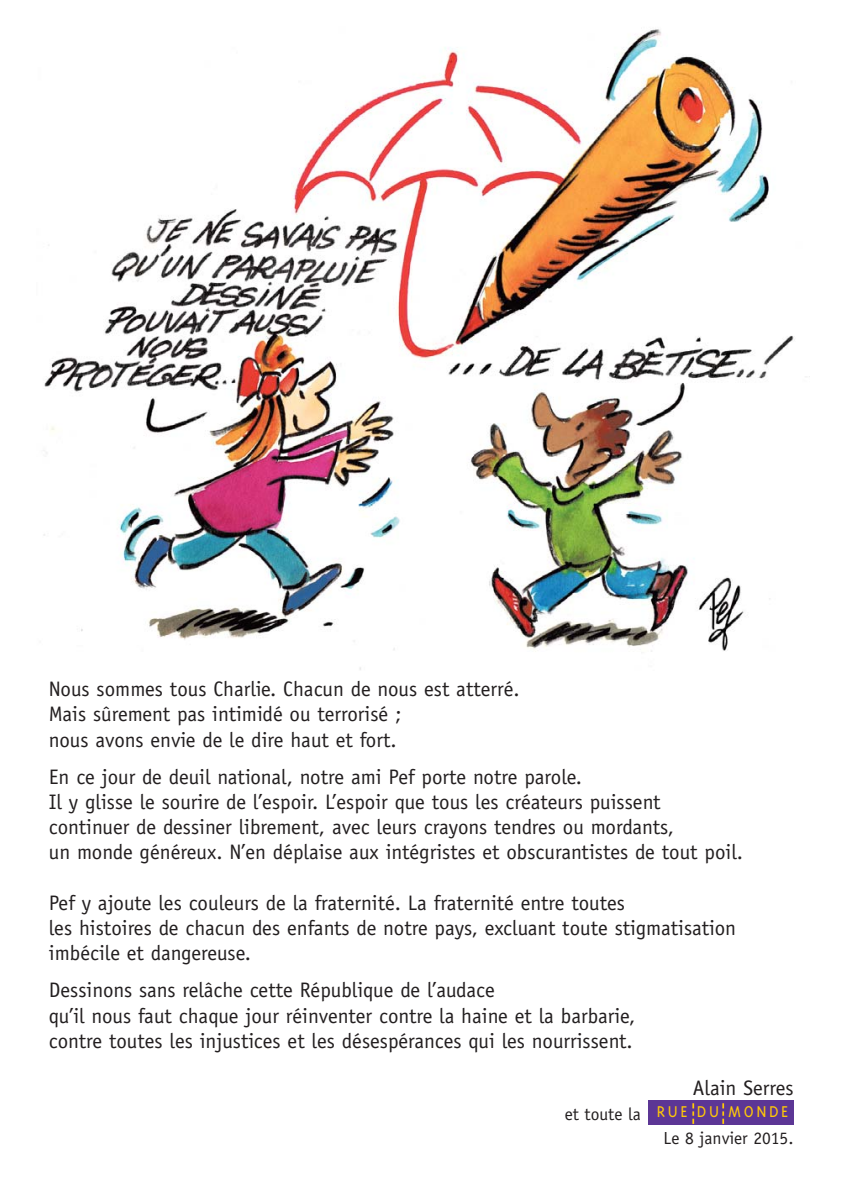
<style>
.page{position:relative;width:844px;height:1191px;background:#fff}
.page>*{position:absolute;margin:0;border:0;box-sizing:border-box;transform-origin:0 0}
.t1{font:21px/25.2px "Officina Sans";color:#231f20}
.t2{font:300 18.03px "Triplex";letter-spacing:.145em;color:#ffc907}
.t3{font:17.5px "Officina Sans";color:#231f20}
</style>
<div class="page">
<img style="left:44px;top:29px;width:751px;height:641px">
<div style="left:647px;top:1100px;width:145px;height:24px;background:#5c3695"></div>
<svg style="left:692px;top:1103px;width:2px;height:20px"></svg>
<svg style="left:722px;top:1103px;width:2px;height:20px"></svg>
<p class="t1" style="left:49px;top:678px;width:472px">Nous sommes tous Charlie. Chacun de nous est atterré.<br>Mais sûrement pas intimidé ou terrorisé ;<br>nous avons envie de le dire haut et fort.</p>
<p class="t1" style="left:49px;top:766px;width:695px">En ce jour de deuil national, notre ami Pef porte notre parole.<br>Il y glisse le sourire de l’espoir. L’espoir que tous les créateurs puissent continuer de dessiner librement, avec leurs crayons tendres ou mordants,<br>un monde généreux. N’en déplaise aux intégristes et obscurantistes de tout poil.</p>
<p class="t1" style="left:49px;top:892px;width:688px">Pef y ajoute les couleurs de la fraternité. La fraternité entre toutes<br>les histoires de chacun des enfants de notre pays, excluant toute stigmatisation imbécile et dangereuse.</p>
<p class="t1" style="left:49px;top:979px;width:587px">Dessinons sans relâche cette République de l’audace<br>qu’il nous faut chaque jour réinventer contre la haine et la barbarie, contre toutes les injustices et les désespérances qui les nourrissent.</p>
<p class="t1" style="left:692px;top:1077px;width:102px">Alain Serres</p>
<p class="t3" style="left:564px;top:1107px;width:78px">et toute la</p>
<p class="t3" style="left:663px;top:1131px;width:131px">Le 8 janvier 2015.</p>
<p class="t2" style="left:656px;top:1104px;width:133px">RUE DU MONDE</p>
</div>
